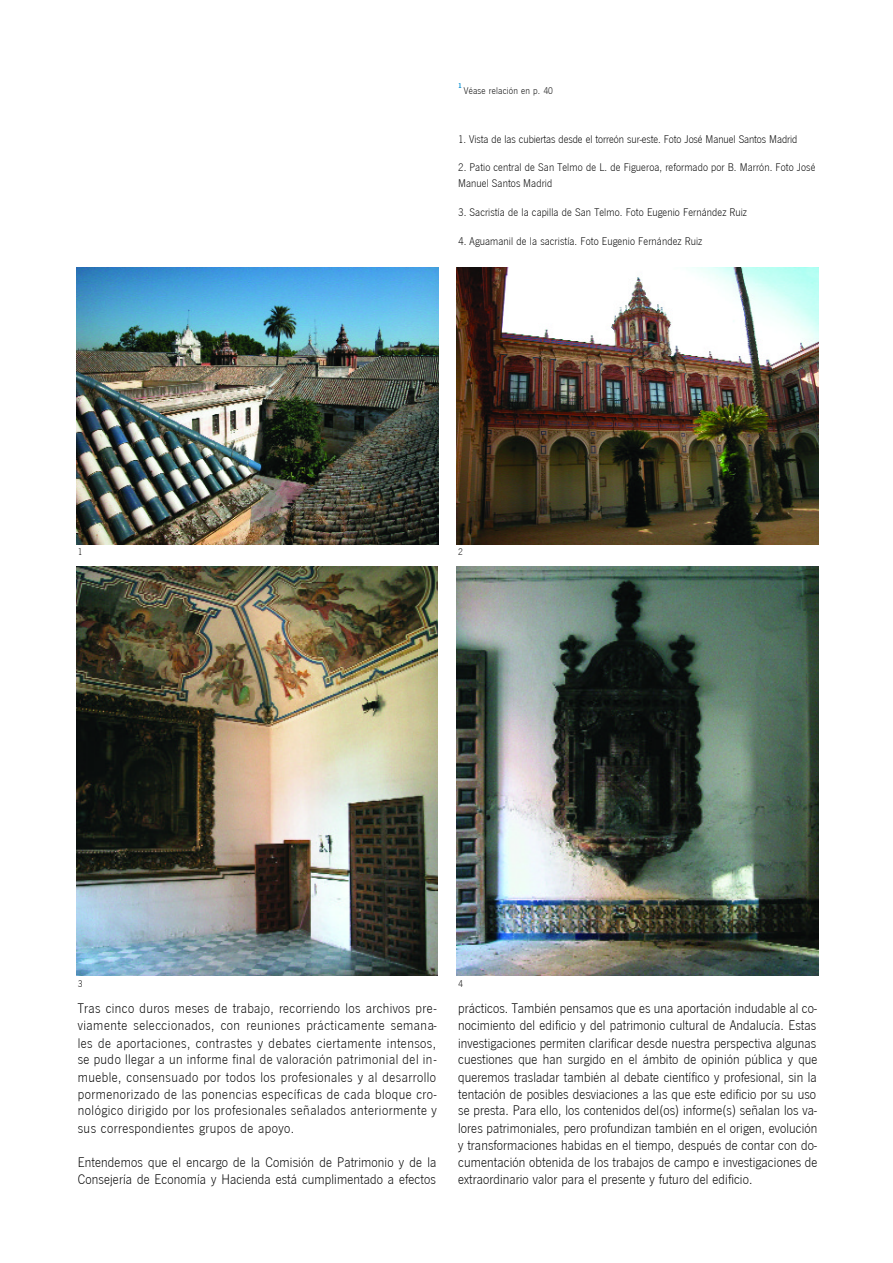
<style>
.page{position:relative;width:893px;height:1263px;background:#fff}
.page>*{position:absolute;margin:0;border:0;box-sizing:border-box;transform-origin:0 0}
.t1{font:14.4px/17.1px "News Got T Lig";letter-spacing:.005em;color:#000;text-align:justify}
.t2{font:11.55px/15.1px "News Got T Lig";letter-spacing:.005em;color:#000}
.t3{font:10.05px "News Got T Lig";letter-spacing:.02em;color:#000}
.t4{font:700 7.2px "News Got T Dem";color:#008cd1}
</style>
<div class="page">
<img style="left:76px;top:268px;width:362px;height:276px">
<img style="left:456px;top:268px;width:362px;height:276px">
<img style="left:76px;top:567px;width:361px;height:409px">
<img style="left:456px;top:567px;width:362px;height:409px">
<p class="t4" style="left:458px;top:81px;width:5px">1</p>
<p class="t3" style="left:464px;top:85px;width:91px">Véase relación en p. 40</p>
<p class="t2" style="left:458px;top:131px;width:341px">1. Vista de las cubiertas desde el torreón sur-este. Foto José Manuel Santos Madrid</p>
<p class="t2" style="left:458px;top:160px;width:359px">2. Patio central de San Telmo de L. de Figueroa, reformado por B. Marrón. Foto José<br>Manuel Santos Madrid</p>
<p class="t2" style="left:458px;top:204px;width:290px">3. Sacristía de la capilla de San Telmo. Foto Eugenio Fernández Ruiz</p>
<p class="t2" style="left:458px;top:233px;width:245px">4. Aguamanil de la sacristía. Foto Eugenio Fernández Ruiz</p>
<p class="t3" style="left:78px;top:546px;width:6px">1</p>
<p class="t3" style="left:458px;top:546px;width:6px">2</p>
<p class="t3" style="left:78px;top:978px;width:6px">3</p>
<p class="t3" style="left:458px;top:978px;width:6px">4</p>
<p class="t1" style="left:78px;top:999px;width:360px">Tras cinco duros meses de trabajo, recorriendo los archivos pre&shy;viamente seleccionados, con reuniones prácticamente semana&shy;les de aportaciones, contrastes y debates ciertamente intensos, se pudo llegar a un informe final de valoración patrimonial del in&shy;mueble, consensuado por todos los profesionales y al desarrollo pormenorizado de las ponencias específicas de cada bloque cro&shy;nológico dirigido por los profesionales señalados anteriormente y sus correspondientes grupos de apoyo.</p>
<p class="t1" style="left:78px;top:1153px;width:360px">Entendemos que el encargo de la Comisión de Patrimonio y de la<br>Consejería de Economía y Hacienda está cumplimentado a efectos</p>
<p class="t1" style="left:458px;top:999px;width:361px">prácticos. También pensamos que es una aportación indudable al co&shy;nocimiento del edificio y del patrimonio cultural de Andalucía. Estas investigaciones permiten clarificar desde nuestra perspectiva algunas cuestiones que han surgido en el ámbito de opinión pública y que queremos trasladar también al debate científico y profesional, sin la tentación de posibles desviaciones a las que este edificio por su uso se presta. Para ello, los contenidos del(os) informe(s) señalan los va&shy;lores patrimoniales, pero profundizan también en el origen, evolución y transformaciones habidas en el tiempo, después de contar con do&shy;cumentación obtenida de los trabajos de campo e investigaciones de extraordinario valor para el presente y futuro del edificio.</p>
</div>
